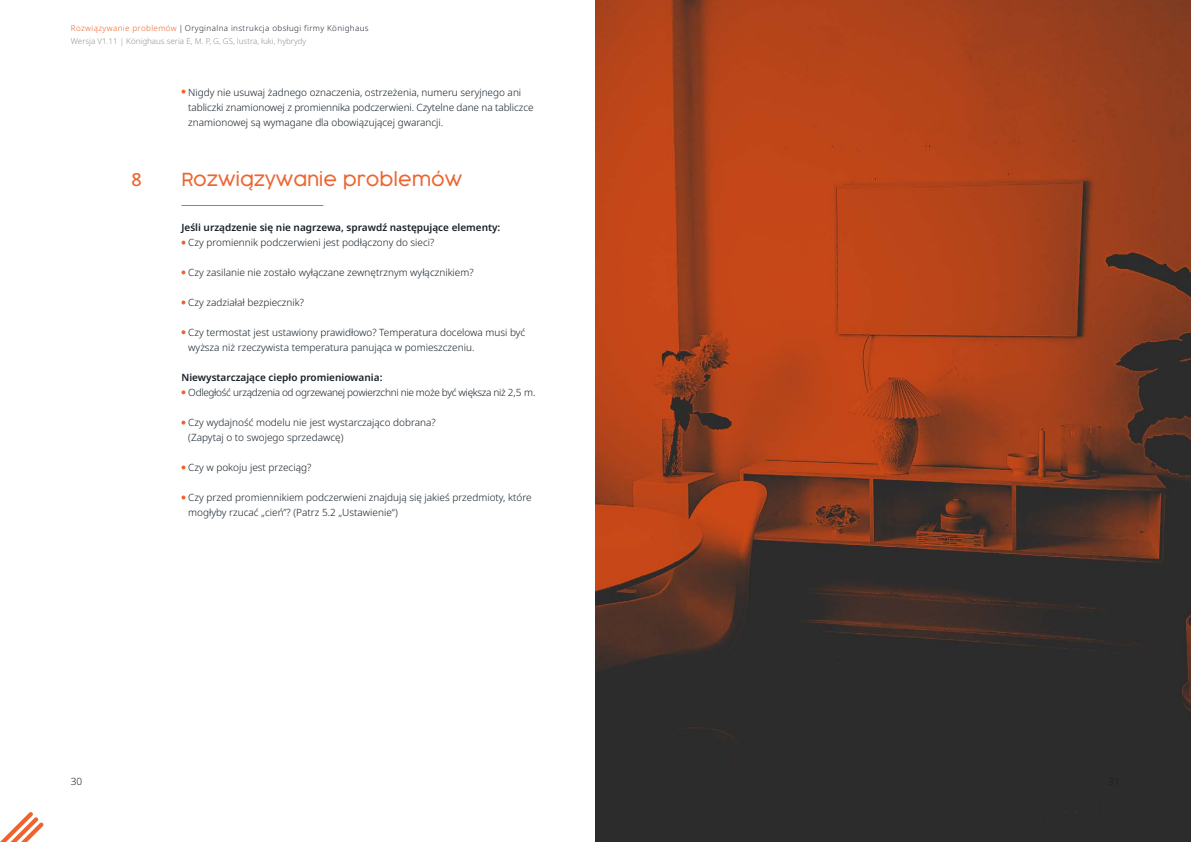
<style>
.page{position:relative;width:1191px;height:842px;background:#fff}
.page>*{position:absolute;margin:0;border:0;box-sizing:border-box;transform-origin:0 0}
.t1{font:300 18px "Cocogoose";color:#ec6531}
.t2{font:500 18px "Noto Sans";color:#ec6531}
.t3{font:300 10px/15px "Noto Sans";color:#151f27}
.t4{font:600 10px "Noto Sans";color:#151f27}
.t5{font:300 10px "Noto Sans";letter-spacing:-.03em;color:#151f27}
.t6{font:300 8px/13px "Noto Sans";letter-spacing:.05em;color:#949494}
.s1{color:#ec6531}
.s2{color:#151f27}
.s3{color:#242c35}
</style>
<div class="page">
<svg style="left:181px;top:241px;width:4px;height:4px"></svg>
<svg style="left:181px;top:90px;width:4px;height:4px"></svg>
<svg style="left:181px;top:270px;width:4px;height:4px"></svg>
<svg style="left:181px;top:300px;width:4px;height:4px"></svg>
<svg style="left:181px;top:390px;width:4px;height:4px"></svg>
<svg style="left:181px;top:330px;width:4px;height:4px"></svg>
<svg style="left:181px;top:421px;width:4px;height:4px"></svg>
<svg style="left:181px;top:465px;width:4px;height:4px"></svg>
<svg style="left:181px;top:495px;width:4px;height:4px"></svg>
<img style="left:595px;top:0;width:596px;height:842px">
<svg style="left:0;top:812px;width:44px;height:30px"></svg>
<hr style="left:181px;top:205px;width:142px;height:1px;background:#ec6531">
<p class="t6" style="left:71px;top:22px;width:299px"><span class="s1">Rozwiązywanie problemów</span> <span class="s2">|</span> <span class="s3">Oryginalna instrukcja obsługi firmy Könighaus<br></span>Wersja V1.11 | Könighaus seria E, M. P, G, GS, lustra, łuki, hybrydy</p>
<h1 class="t2" style="left:131px;top:167px;width:12px">8</h1>
<p class="t3" style="left:188px;top:85px;width:347px">Nigdy nie usuwaj żadnego oznaczenia, ostrzeżenia, numeru seryjnego ani tabliczki znamionowej z promiennika podczerwieni. Czytelne dane na tabliczce znamionowej są wymagane dla obowiązującej gwarancji.</p>
<h1 class="t1" style="left:181px;top:167px;width:282px">Rozwiązywanie problemów</h1>
<p class="t4" style="left:181px;top:220px;width:320px">Jeśli urządzenie się nie nagrzewa, sprawdź następujące elementy:</p>
<p class="t3" style="left:188px;top:235px;width:248px">Czy promiennik podczerwieni jest podłączony do sieci?</p>
<p class="t3" style="left:188px;top:265px;width:287px">Czy zasilanie nie zostało wyłączane zewnętrznym wyłącznikiem?</p>
<p class="t3" style="left:188px;top:295px;width:117px">Czy zadziałał bezpiecznik?</p>
<p class="t3" style="left:188px;top:325px;width:338px">Czy termostat jest ustawiony prawidłowo? Temperatura docelowa musi być wyższa niż rzeczywista temperatura panująca w pomieszczeniu.</p>
<p class="t4" style="left:181px;top:370px;width:202px">Niewystarczające ciepło promieniowania:</p>
<p class="t5" style="left:188px;top:385px;width:349px">Odległość urządzenia od ogrzewanej powierzchni nie może być większa niż 2,5 m.</p>
<p class="t3" style="left:188px;top:415px;width:249px">Czy wydajność modelu nie jest wystarczająco dobrana? (Zapytaj o to swojego sprzedawcę)</p>
<p class="t3" style="left:188px;top:460px;width:124px">Czy w pokoju jest przeciąg?</p>
<p class="t3" style="left:188px;top:490px;width:345px">Czy przed promiennikiem podczerwieni znajdują się jakieś przedmioty, które mogłyby rzucać „cień”? (Patrz 5.2 „Ustawienie“)</p>
<p class="t3" style="left:71px;top:774px;width:13px">30</p>
</div>
